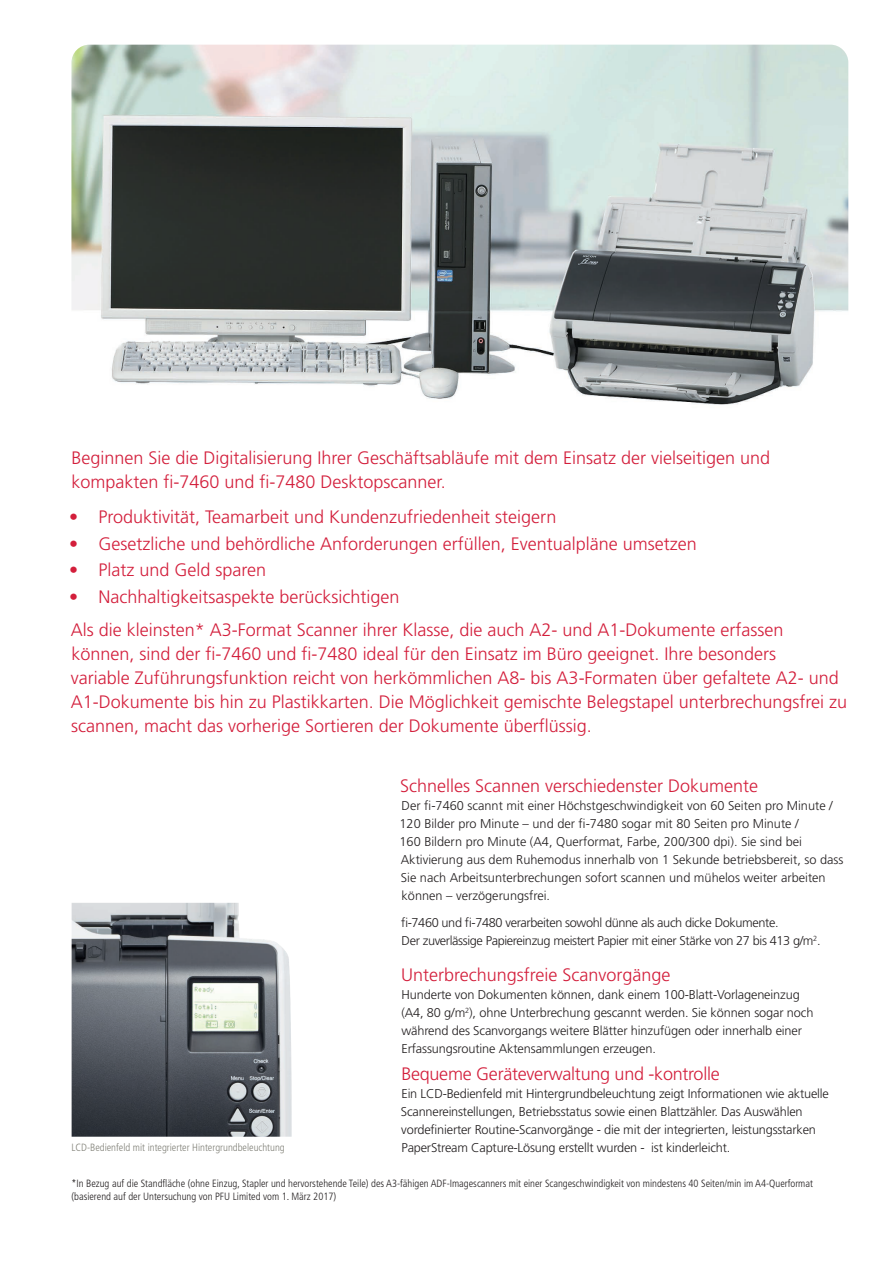
<style>
.page{position:relative;width:893px;height:1263px;background:#fff}
.page>*{position:absolute;margin:0;border:0;box-sizing:border-box;transform-origin:0 0}
.t1{font:300 18px/24px "Frutiger LT Pro";color:#d31e3b}
.t2{font:300 12.75px/18px "Frutiger LT Pro";letter-spacing:-.01em;color:#231f20}
.t3{font:300 12.75px/18px "Frutiger LT Pro";letter-spacing:-.03em;color:#231f20}
.t4{font:300 condensed 10.5px/12.6px "Frutiger LT Pro";color:#231f20}
.t5{font:300 condensed 10.5px "Frutiger LT Pro";color:#818178}
</style>
<div class="page">
<img style="left:72px;top:903px;width:220px;height:234px">
<img style="left:71px;top:45px;width:777px;height:360px">
<h1 class="t1" style="left:71px;top:445px;width:700px">Beginnen Sie die Digitalisierung Ihrer Geschäftsabläufe mit dem Einsatz der vielseitigen und kompakten fi-7460 und fi-7480 Desktopscanner.</h1>
<h1 class="t1" style="left:69px;top:505px;width:489px">• Produktivität, Teamarbeit und Kundenzufriedenheit steigern</h1>
<h1 class="t1" style="left:69px;top:531px;width:629px">• Gesetzliche und behördliche Anforderungen erfüllen, Eventualpläne umsetzen</h1>
<h1 class="t1" style="left:69px;top:558px;width:198px">• Platz und Geld sparen</h1>
<h1 class="t1" style="left:69px;top:581px;width:716px;line-height:32.5px">• Nachhaltigkeitsaspekte berücksichtigen<br>Als die kleinsten* A3-Format Scanner ihrer Klasse, die auch A2- und A1-Dokumente erfassen</h1>
<p class="t1" style="left:71px;top:641px;width:778px">können, sind der fi-7460 und fi-7480 ideal für den Einsatz im Büro geeignet. Ihre besonders<br>variable Zuführungsfunktion reicht von herkömmlichen A8- bis A3-Formaten über gefaltete A2- und A1-Dokumente bis hin zu Plastikkarten. Die Möglichkeit gemischte Belegstapel unterbrechungsfrei zu scannen, macht das vorherige Sortieren der Dokumente überflüssig.</p>
<p class="t5" style="left:71px;top:1141px;width:215px">LCD-Bedienfeld mit integrierter Hintergrundbeleuchtung</p>
<h1 class="t1" style="left:400px;top:774px;width:360px">Schnelles Scannen verschiedenster Dokumente</h1>
<p class="t2" style="left:400px;top:796px;width:445px">Der fi-7460 scannt mit einer Höchstgeschwindigkeit von 60 Seiten pro Minute / 120 Bilder pro Minute – und der fi-7480 sogar mit 80 Seiten pro Minute /<br>160 Bildern pro Minute (A4, Querformat, Farbe, 200/300 dpi). Sie sind bei Aktivierung aus dem Ruhemodus innerhalb von 1 Sekunde betriebsbereit, so dass Sie nach Arbeitsunterbrechungen sofort scannen und mühelos weiter arbeiten können – verzögerungsfrei.</p>
<p class="t3" style="left:401px;top:913px;width:421px">fi-7460 und fi-7480 verarbeiten sowohl dünne als auch dicke Dokumente.<br>Der zuverlässige Papiereinzug meistert Papier mit einer Stärke von 27 bis 413 g/m<sup>2</sup>.</p>
<h1 class="t1" style="left:401px;top:963px;width:271px">Unterbrechungsfreie Scanvorgänge</h1>
<p class="t2" style="left:401px;top:985px;width:414px">Hunderte von Dokumenten können, dank einem 100-Blatt-Vorlageneinzug (A4, 80 g/m<sup>2</sup>), ohne Unterbrechung gescannt werden. Sie können sogar noch während des Scanvorgangs weitere Blätter hinzufügen oder innerhalb einer Erfassungsroutine Aktensammlungen erzeugen.</p>
<h1 class="t1" style="left:401px;top:1062px;width:320px">Bequeme Geräteverwaltung und -kontrolle</h1>
<p class="t2" style="left:401px;top:1084px;width:429px">Ein LCD-Bedienfeld mit Hintergrundbeleuchtung zeigt Informationen wie aktuelle Scannereinstellungen, Betriebsstatus sowie einen Blattzähler. Das Auswählen vordefinierter Routine-Scanvorgänge - die mit der integrierten, leistungsstarken PaperStream Capture-Lösung erstellt wurden - ist kinderleicht.</p>
<p class="t4" style="left:71px;top:1177px;width:743px">*In Bezug auf die Standfläche (ohne Einzug, Stapler und hervorstehende Teile) des A3-fähigen ADF-Imagescanners mit einer Scangeschwindigkeit von mindestens 40 Seiten/min im A4-Querformat (basierend auf der Untersuchung von PFU Limited vom 1. März 2017)</p>
</div>
